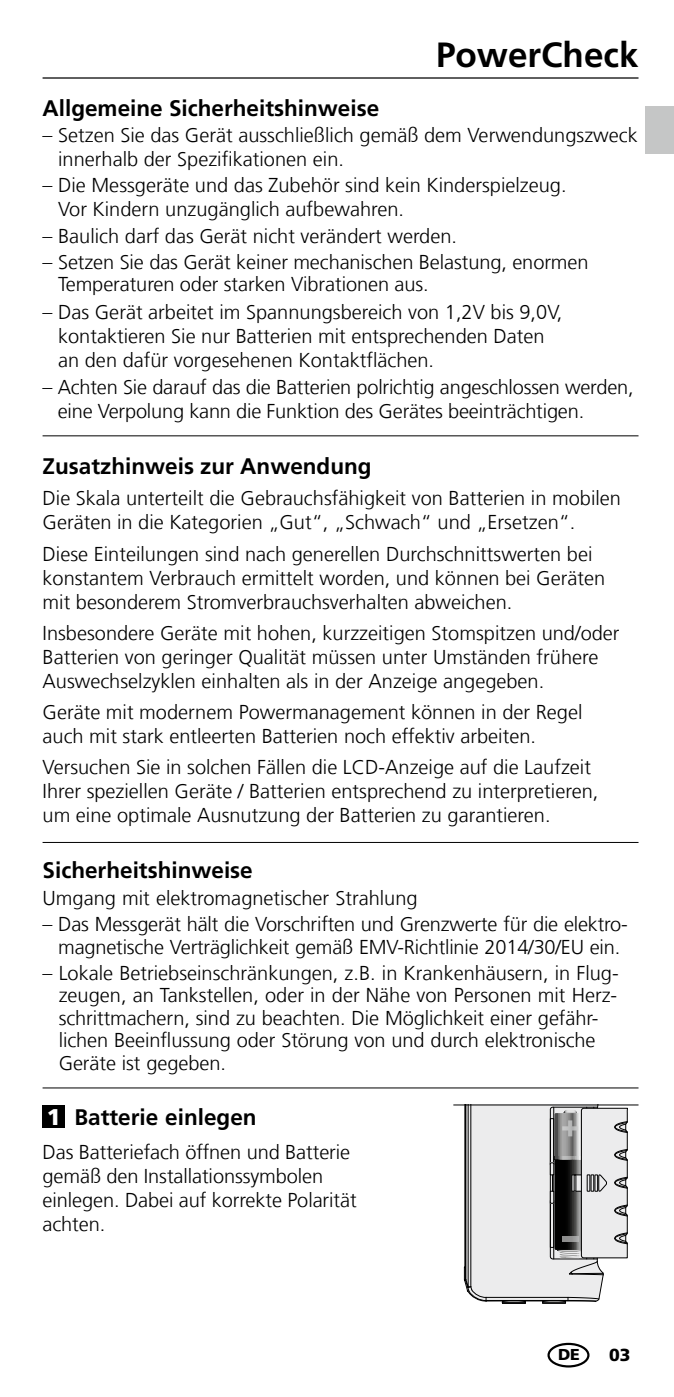
<style>
.page{position:relative;width:674px;height:1397px;background:#fff}
.page>*{position:absolute;margin:0;border:0;box-sizing:border-box;transform-origin:0 0}
.t1{font:700 35px "Frutiger LT Com";color:#000}
.t2{font:700 22.5px "Frutiger LT Com";color:#000}
.t3{font:300 20px/24px "Frutiger LT Com";color:#000}
.t4{font:900 17.5px "Frutiger LT Com";color:#000}
.t5{font:900 15.75px "Frutiger LT Com";color:#000}
.s1{font-weight:900;font-size:22.75px;color:#fff}
</style>
<div class="page">
<hr style="left:43px;top:77px;width:595px;height:2px;background:#000">
<svg style="left:464px;top:1105px;width:163px;height:198px;background:#c9c9c9"></svg>
<hr style="left:453px;top:1104px;width:185px;height:1px;background:#000">
<div style="left:645px;top:106px;width:28px;height:47px;background:#c5c6c6"></div>
<hr style="left:43px;top:841px;width:595px;height:1px;background:#000">
<hr style="left:43px;top:435px;width:595px;height:1px;background:#000">
<div style="left:547px;top:1342px;width:42px;height:25px;border:2px solid #000;border-radius:50%"></div>
<hr style="left:43px;top:1087px;width:595px;height:1px;background:#000">
<div style="left:43px;top:1105px;width:22px;height:22px;background:#000"></div>
<h1 class="t1" style="left:436px;top:34px;width:204px">PowerCheck</h1>
<p class="t2" style="left:43px;top:95px;width:338px">Allgemeine Sicherheitshinweise</p>
<p class="t3" style="left:58px;top:123px;width:580px;text-indent:-16px">– Setzen Sie das Gerät ausschließlich gemäß dem Verwendungszweck innerhalb der Spezifikationen ein.</p>
<p class="t3" style="left:58px;top:174px;width:509px;text-indent:-16px">– Die Messgeräte und das Zubehör sind kein Kinderspielzeug.<br>Vor Kindern unzugänglich aufbewahren.</p>
<p class="t3" style="left:43px;top:224px;width:416px">– Baulich darf das Gerät nicht verändert werden.</p>
<p class="t3" style="left:58px;top:251px;width:531px;line-height:22.5px;text-indent:-16px">– Setzen Sie das Gerät keiner mechanischen Belastung, enormen<br>Temperaturen oder starken Vibrationen aus.</p>
<p class="t3" style="left:58px;top:300px;width:505px;text-indent:-16px">– Das Gerät arbeitet im Spannungsbereich von 1,2V bis 9,0V, kontaktieren Sie nur Batterien mit entsprechenden Daten an den dafür vorgesehenen Kontaktflächen.</p>
<p class="t3" style="left:58px;top:375px;width:577px;text-indent:-15px">– Achten Sie darauf das die Batterien polrichtig angeschlossen werden, eine Verpolung kann die Funktion des Gerätes beeinträchtigen.</p>
<p class="t2" style="left:43px;top:453px;width:330px">Zusatzhinweis zur Anwendung</p>
<p class="t3" style="left:43px;top:486px;width:579px">Die Skala unterteilt die Gebrauchsfähigkeit von Batterien in mobilen<br>Geräten in die Kategorien „Gut“, „Schwach“ und „Ersetzen“.</p>
<p class="t3" style="left:43px;top:541px;width:563px">Diese Einteilungen sind nach generellen Durchschnittswerten bei konstantem Verbrauch ermittelt worden, und können bei Geräten mit besonderem Stromverbrauchsverhalten abweichen.</p>
<p class="t3" style="left:43px;top:620px;width:578px">Insbesondere Geräte mit hohen, kurzzeitigen Stomspitzen und/oder<br>Batterien von geringer Qualität müssen unter Umständen frühere<br>Auswechselzyklen einhalten als in der Anzeige angegeben.</p>
<p class="t3" style="left:43px;top:700px;width:541px">Geräte mit modernem Powermanagement können in der Regel auch mit stark entleerten Batterien noch effektiv arbeiten.</p>
<p class="t3" style="left:43px;top:755px;width:557px">Versuchen Sie in solchen Fällen die LCD-Anzeige auf die Laufzeit<br>Ihrer speziellen Geräte / Batterien entsprechend zu interpretieren, um eine optimale Ausnutzung der Batterien zu garantieren.</p>
<p class="t2" style="left:43px;top:856px;width:212px">Sicherheitshinweise</p>
<p class="t3" style="left:43px;top:885px;width:376px">Umgang mit elektromagnetischer Strahlung</p>
<p class="t3" style="left:43px;top:913px;width:586px;line-height:22.5px;text-align:center">– Das Messgerät hält die Vorschriften und Grenzwerte für die elektro&shy;magnetische Verträglichkeit gemäß EMV-Richtlinie 2014/30/EU ein.</p>
<p class="t3" style="left:59px;top:961px;width:561px;line-height:22.5px;text-indent:-16px">– Lokale Betriebseinschränkungen, z.B. in Krankenhäusern, in Flug&shy;zeugen, an Tankstellen, oder in der Nähe von Personen mit Herz&shy;schrittmachern, sind zu beachten. Die Möglichkeit einer gefähr&shy;lichen Beeinflussung oder Störung von und durch elektronische Geräte ist gegeben.</p>
<p class="t2" style="left:47px;top:1103px;width:211px"><span class="s1">1</span> Batterie einlegen</p>
<p class="t3" style="left:43px;top:1139px;width:315px">Das Batteriefach öffnen und Batterie gemäß den Installationssymbolen einlegen. Dabei auf korrekte Polarität achten.</p>
<p class="t5" style="left:557px;top:1344px;width:23px">DE</p>
<p class="t4" style="left:608px;top:1343px;width:23px">03</p>
</div>
